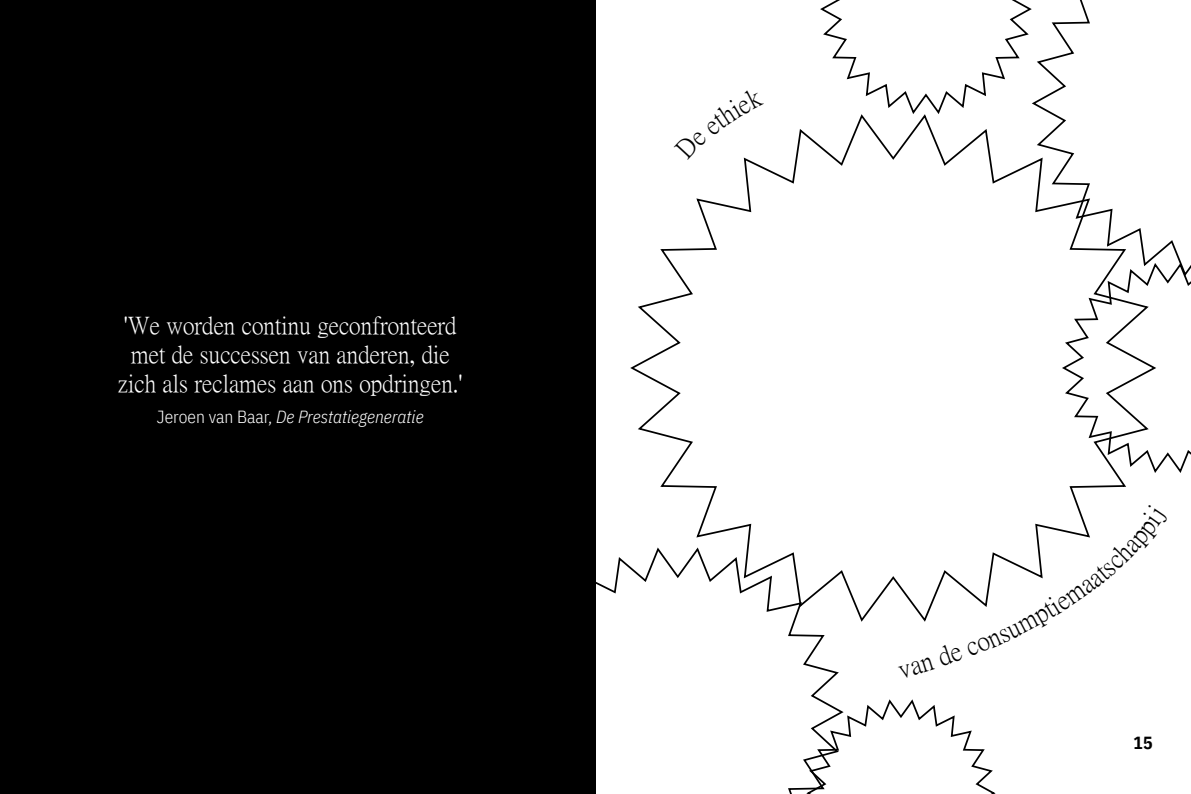
<style>
.page{position:relative;width:1191px;height:794px;background:#fff}
.page>*{position:absolute;margin:0;border:0;box-sizing:border-box;transform-origin:0 0}
.t1{font:24.5px/29.4px "P Ming Li U Ext B";color:#fff;text-align:center}
.t2{font:italic 300 17.5px "IBM Plex Sans Cond";color:#fff}
.t3{font:700 17.5px "IBM Plex Sans Cond";color:#000}
.s1{font-style:normal}
</style>
<div class="page">
<div style="left:0;top:0;width:595px;height:794px;background:#000"></div>
<svg style="left:630px;top:161px;width:400px;height:461px"></svg>
<svg style="left:595px;top:545px;width:249px;height:249px"></svg>
<svg style="left:1062px;top:278px;width:129px;height:197px"></svg>
<svg style="left:1030px;top:0;width:161px;height:278px"></svg>
<svg style="left:804px;top:697px;width:192px;height:97px"></svg>
<svg style="left:744px;top:116px;width:248px;height:45px"></svg>
<svg style="left:898px;top:475px;width:228px;height:30px"></svg>
<svg style="left:820px;top:0;width:212px;height:116px"></svg>
<svg style="left:743px;top:116px;width:21px;height:44px"></svg>
<svg style="left:898px;top:505px;width:192px;height:117px"></svg>
<p class="t1" style="left:118px;top:310px;width:346px">'We worden continu geconfronteerd met de successen van anderen, die zich als reclames aan ons opdringen.'</p>
<p class="t2" style="left:157px;top:403px;width:268px"><span class="s1">Jeroen van Baar,</span> De Prestatiegeneratie</p>
<p class="t3" style="left:1133px;top:729px;width:20px">15</p>
</div>
